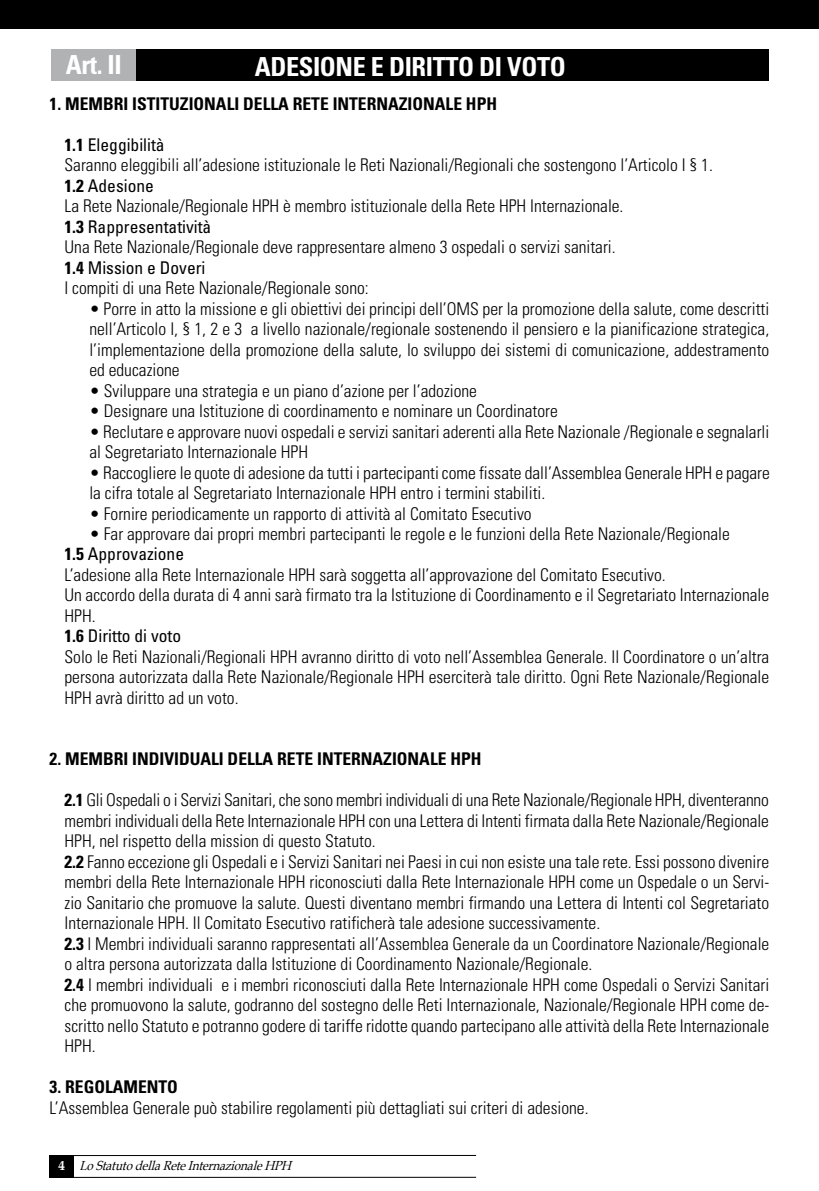
<style>
.page{position:relative;width:819px;height:1191px;background:#fff}
.page>*{position:absolute;margin:0;border:0;box-sizing:border-box;transform-origin:0 0}
.t1{font:700 condensed 26.25px "Univers";color:#fff}
.t2{font:300 condensed 17.5px/20.5px "Univers";color:#000}
.t3{font:700 condensed 17.5px "Univers";color:#000}
.t4{font:italic 13.12px "Book Antiqua";color:#000;scale:.89 1}
.s1{font-weight:700}
.s2{font-weight:400}
.s3{font-weight:700;font-style:normal;color:#fff}
</style>
<div class="page">
<div style="left:50px;top:1155px;width:24px;height:22px;background:#000"></div>
<hr style="left:50px;top:1155px;width:426px;height:1px;background:#000">
<hr style="left:50px;top:1176px;width:426px;height:1px;background:#000">
<div style="left:0;top:0;width:819px;height:29px;background:#000"></div>
<div style="left:51px;top:50px;width:718px;height:31px;background:#000"></div>
<div style="left:51px;top:50px;width:85px;height:31px;background:#b1b2b4"></div>
<h1 class="t1" style="left:66px;top:49px;width:49px">ART. II</h1>
<h1 class="t1" style="left:255px;top:50px;width:15px">ADESIONE</h1>
<h1 class="t1" style="left:371px;top:50px;width:31px">E DIRITTO</h1>
<h1 class="t1" style="left:479px;top:50px;width:44px">DI VOTO</h1>
<p class="t3" style="left:50px;top:93px;width:449px">1. MEMBRI ISTITUZIONALI DELLA RETE INTERNAZIONALE HPH</p>
<p class="t2" style="left:64px;top:134px;width:649px"><span class="s1">1.1</span> <span class="s2">Eleggibilità<br></span>Saranno eleggibili all’adesione istituzionale le Reti Nazionali/Regionali che sostengono l’Articolo I § 1.<br><span class="s1">1.2</span> <span class="s2">Adesione<br></span>La Rete Nazionale/Regionale HPH è membro istituzionale della Rete HPH Internazionale.<br><span class="s1">1.3</span> <span class="s2">Rappresentatività<br></span>Una Rete Nazionale/Regionale deve rappresentare almeno 3 ospedali o servizi sanitari.<br><span class="s1">1.4</span> <span class="s2">Mission e Doveri<br></span>I compiti di una Rete Nazionale/Regionale sono:</p>
<p class="t2" style="left:89px;top:298px;width:681px;text-align:justify">• Porre in atto la missione e gli obiettivi dei principi dell’OMS per la promozione della salute, come descritti nell’Articolo I, § 1, 2 e 3 a livello nazionale/regionale sostenendo il pensiero e la pianificazione strategica, l’implementazione della promozione della salute, lo sviluppo dei sistemi di comunicazione, addestramento ed educazione</p>
<p class="t2" style="left:89px;top:380px;width:389px">• Sviluppare una strategia e un piano d’azione per l’adozione</p>
<p class="t2" style="left:89px;top:401px;width:470px">• Designare una Istituzione di coordinamento e nominare un Coordinatore</p>
<p class="t2" style="left:89px;top:421px;width:681px">• Reclutare e approvare nuovi ospedali e servizi sanitari aderenti alla Rete Nazionale /Regionale e segnalarli al Segretariato Internazionale HPH</p>
<p class="t2" style="left:89px;top:462px;width:682px">• Raccogliere le quote di adesione da tutti i partecipanti come fissate dall’Assemblea Generale HPH e pagare la cifra totale al Segretariato Internazionale HPH entro i termini stabiliti.</p>
<p class="t2" style="left:89px;top:503px;width:444px">• Fornire periodicamente un rapporto di attività al Comitato Esecutivo</p>
<p class="t2" style="left:64px;top:523px;width:706px;text-indent:25px">• Far approvare dai propri membri partecipanti le regole e le funzioni della Rete Nazionale/Regionale<br><span class="s1">1.5</span> <span class="s2">Approvazione<br></span>L’adesione alla Rete Internazionale HPH sarà soggetta all’approvazione del Comitato Esecutivo.<br>Un accordo della durata di 4 anni sarà firmato tra la Istituzione di Coordinamento e il Segretariato Internazionale HPH.<br><span class="s1">1.6</span> <span class="s2">Diritto di voto<br></span>Solo le Reti Nazionali/Regionali HPH avranno diritto di voto nell’Assemblea Generale. Il Coordinatore o un’altra persona autorizzata dalla Rete Nazionale/Regionale HPH eserciterà tale diritto. Ogni Rete Nazionale/Regionale HPH avrà diritto ad un voto.</p>
<p class="t3" style="left:50px;top:748px;width:433px">2. MEMBRI INDIVIDUALI DELLA RETE INTERNAZIONALE HPH</p>
<p class="t2" style="left:64px;top:790px;width:706px"><span class="s1">2.1</span> Gli Ospedali o i Servizi Sanitari, che sono membri individuali di una Rete Nazionale/Regionale HPH, diventeranno membri individuali della Rete Internazionale HPH con una Lettera di Intenti firmata dalla Rete Nazionale/Regionale HPH, nel rispetto della mission di questo Statuto.<br><span class="s1">2.2</span> Fanno eccezione gli Ospedali e i Servizi Sanitari nei Paesi in cui non esiste una tale rete. Essi possono divenire membri della Rete Internazionale HPH riconosciuti dalla Rete Internazionale HPH come un Ospedale o un Servi&shy;zio Sanitario che promuove la salute. Questi diventano membri firmando una Lettera di Intenti col Segretariato Internazionale HPH. Il Comitato Esecutivo ratificherà tale adesione successivamente.<br><span class="s1">2.3</span> I Membri individuali saranno rappresentati all’Assemblea Generale da un Coordinatore Nazionale/Regionale o altra persona autorizzata dalla Istituzione di Coordinamento Nazionale/Regionale.<br><span class="s1">2.4</span> I membri individuali e i membri riconosciuti dalla Rete Internazionale HPH come Ospedali o Servizi Sanitari che promuovono la salute, godranno del sostegno delle Reti Internazionale, Nazionale/Regionale HPH come de&shy;scritto nello Statuto e potranno godere di tariffe ridotte quando partecipano alle attività della Rete Internazionale HPH.</p>
<p class="t3" style="left:50px;top:1076px;width:130px">3. REGOLAMENTO</p>
<p class="t2" style="left:50px;top:1097px;width:540px">L’Assemblea Generale può stabilire regolamenti più dettagliati sui criteri di adesione.</p>
<p class="t4" style="left:59px;top:1157px;width:267px"><span class="s3">4</span> LoStatutodellaReteInternazionalehph</p>
</div>
